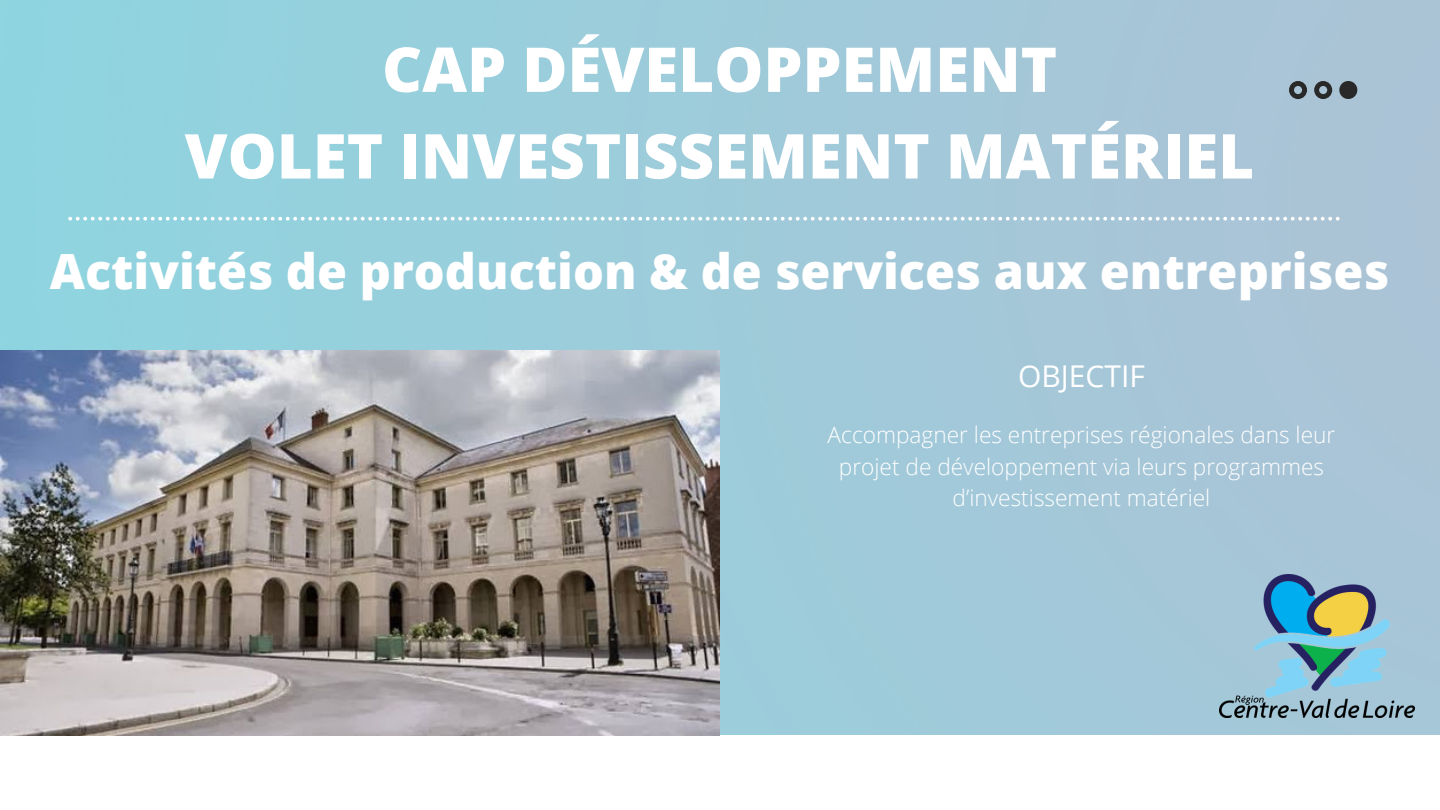
<style>
.page{position:relative;width:1440px;height:810px;background:#fff}
.page>*{position:absolute;margin:0;border:0;box-sizing:border-box;transform-origin:0 0}
.t1{font:800 61.9px "Open Sans";color:#fff}
.t2{font:800 48.6px "Open Sans";color:#fff}
.t3{font:30px "Open Sans";color:#fff}
.t4{font:300 22.7px/31.5px "Open Sans";color:#fff;text-align:center}
</style>
<div class="page">
<img style="left:0;top:0;width:1440px;height:735px">
<svg style="left:1289px;top:81px;width:18px;height:18px"></svg>
<svg style="left:1339px;top:81px;width:18px;height:18px"></svg>
<svg style="left:1314px;top:81px;width:18px;height:18px"></svg>
<img style="left:0;top:350px;width:720px;height:386px">
<img style="left:1220px;top:575px;width:195px;height:142px">
<svg style="left:68px;top:217px;width:1272px;height:4px"></svg>
<p class="t1" style="left:382px;top:26px;width:677px">CAP DÉVELOPPEMENT</p>
<p class="t1" style="left:185px;top:112px;width:1071px">VOLET INVESTISSEMENT MATÉRIEL</p>
<p class="t2" style="left:50px;top:237px;width:1341px">Activités de production &amp; de services aux entreprises</p>
<p class="t3" style="left:1018px;top:355px;width:128px">OBJECTIF</p>
<p class="t4" style="left:828px;top:419px;width:509px">Accompagner les entreprises régionales dans leur projet de développement via leurs programmes d’investissement matériel</p>
</div>
